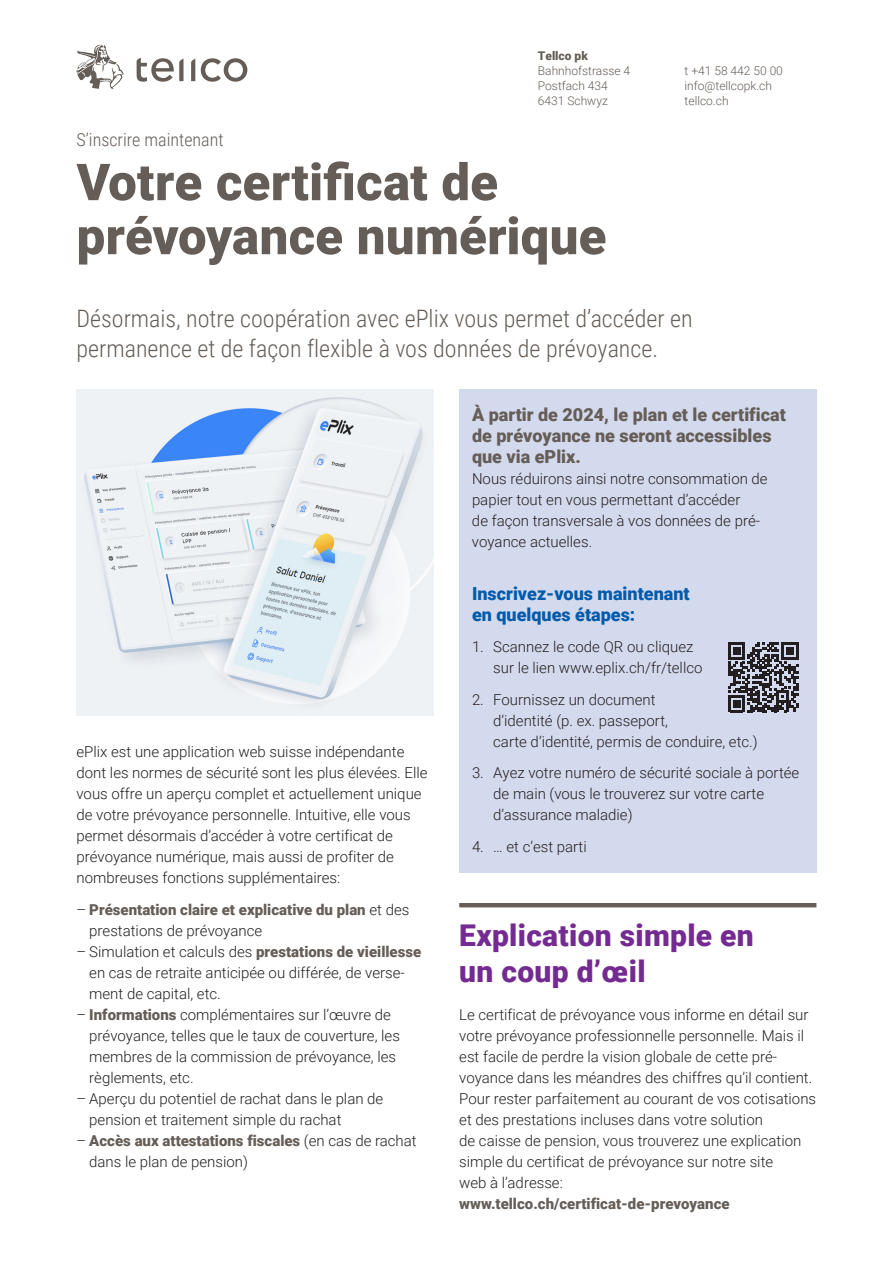
<style>
.page{position:relative;width:893px;height:1263px;background:#fff}
.page>*{position:absolute;margin:0;border:0;box-sizing:border-box;transform-origin:0 0}
.t1{font:900 51px/54px "Roboto";letter-spacing:.005em;color:#655d57}
.t2{font:900 30px/36px "Roboto";letter-spacing:.01em;color:#742b91}
.t3{font:300 24px/30px "Roboto Condensed";color:#655d57}
.t4{font:900 18px/21px "Roboto";color:#655d57}
.t5{font:900 18px/21px "Roboto";color:#015aaa}
.t6{font:300 18px "Roboto Condensed";color:#655d57}
.t7{font:300 15px/21px "Roboto";color:#231f20}
.t8{font:900 15px/21px "Roboto";color:#655d57}
.t9{font:300 12px/15px "Roboto";color:#655d57}
.t10{font:900 12px "Roboto";color:#655d57}
.s1{font-weight:300;color:#231f20}
.s2{font-weight:900;color:#655d57}
</style>
<div class="page">
<div style="left:459px;top:390px;width:357px;height:483px;background:#d4daed"></div>
<svg style="left:137px;top:58px;width:46px;height:24px"></svg>
<svg style="left:191px;top:59px;width:4px;height:22px"></svg>
<svg style="left:201px;top:58px;width:46px;height:24px"></svg>
<svg style="left:77px;top:44px;width:47px;height:45px"></svg>
<img style="left:77px;top:390px;width:357px;height:325px">
<svg style="left:728px;top:642px;width:70px;height:70px"></svg>
<hr style="left:459px;top:903px;width:357px;height:4px;background:#655d57">
<p class="t10" style="left:538px;top:48px;width:51px">Tellco pk</p>
<p class="t9" style="left:538px;top:63px;width:94px">Bahnhofstrasse 4<br>Postfach 434<br>6431 Schwyz</p>
<p class="t9" style="left:685px;top:63px;width:100px">t +41 58 442 50 00 info@tellcopk.ch tellco.ch</p>
<p class="t6" style="left:77px;top:127px;width:149px">S’inscrire maintenant</p>
<h1 class="t1" style="left:77px;top:153px;width:531px">Votre certificat de prévoyance numérique</h1>
<h3 class="t3" style="left:77px;top:302px;width:618px">Désormais, notre coopération avec ePlix vous permet d’accéder en permanence et de façon flexible à vos données de prévoyance.</h3>
<p class="t7" style="left:77px;top:741px;width:352px">ePlix est une application web suisse indépendante dont les normes de sécurité sont les plus élevées. Elle vous offre un aperçu complet et actuellement unique de votre prévoyance personnelle. Intuitive, elle vous permet désormais d’accéder à votre certificat de prévoyance numérique, mais aussi de profiter de nombreuses fonctions supplémentaires:</p>
<p class="t8" style="left:89px;top:898px;width:322px;text-indent:-13px"><span class="s1">–</span> Présentation claire et explicative du plan <span class="s1">et des prestations de prévoyance</span></p>
<p class="t7" style="left:89px;top:940px;width:333px;text-indent:-13px">– Simulation et calculs des <span class="s2">prestations de vieillesse </span>en cas de retraite anticipée ou différée, de verse&shy;ment de capital, etc.</p>
<p class="t7" style="left:89px;top:1003px;width:312px;text-indent:-13px">– <span class="s2">Informations</span> complémentaires sur l’œuvre de prévoyance, telles que le taux de couverture, les membres de la commission de prévoyance, les règlements, etc.</p>
<p class="t7" style="left:89px;top:1087px;width:296px;text-indent:-13px">– Aperçu du potentiel de rachat dans le plan de pension et traitement simple du rachat</p>
<p class="t7" style="left:89px;top:1129px;width:329px;text-indent:-13px">– <span class="s2">Accès aux attestations fiscales</span> (en cas de rachat dans le plan de pension)</p>
<p class="t4" style="left:472px;top:404px;width:315px">À partir de 2024, le plan et le certificat de prévoyance ne seront accessibles que via ePlix.</p>
<p class="t7" style="left:472px;top:468px;width:297px">Nous réduirons ainsi notre consommation de papier tout en vous permettant d’accéder<br>de façon transversale à vos données de pré&shy;voyance actuelles.</p>
<p class="t5" style="left:472px;top:582px;width:219px">Inscrivez-vous maintenant en quelques étapes:</p>
<p class="t7" style="left:493px;top:636px;width:211px;text-indent:-21px">1. Scannez le code QR ou cliquez sur le lien www.eplix.ch/fr/tellco</p>
<p class="t7" style="left:493px;top:688px;width:266px;text-indent:-21px">2. Fournissez un document<br>d’identité (p. ex. passeport,<br>carte d’identité, permis de conduire, etc.)</p>
<p class="t7" style="left:493px;top:762px;width:308px;text-indent:-21px">3. Ayez votre numéro de sécurité sociale à portée de main (vous le trouverez sur votre carte d’assurance maladie)</p>
<p class="t7" style="left:472px;top:835px;width:116px">4. … et c’est parti</p>
<h2 class="t2" style="left:459px;top:917px;width:296px">Explication simple en un coup d’œil</h2>
<p class="t7" style="left:459px;top:1003px;width:358px">Le certificat de prévoyance vous informe en détail sur votre prévoyance professionnelle personnelle. Mais il est facile de perdre la vision globale de cette pré&shy;voyance dans les méandres des chiffres qu’il contient.<br>Pour rester parfaitement au courant de vos cotisations et des prestations incluses dans votre solution<br>de caisse de pension, vous trouverez une explication simple du certificat de prévoyance sur notre site<br>web à l’adresse:</p>
<p class="t8" style="left:459px;top:1192px;width:272px">www.tellco.ch/certificat-de-prevoyance</p>
</div>
